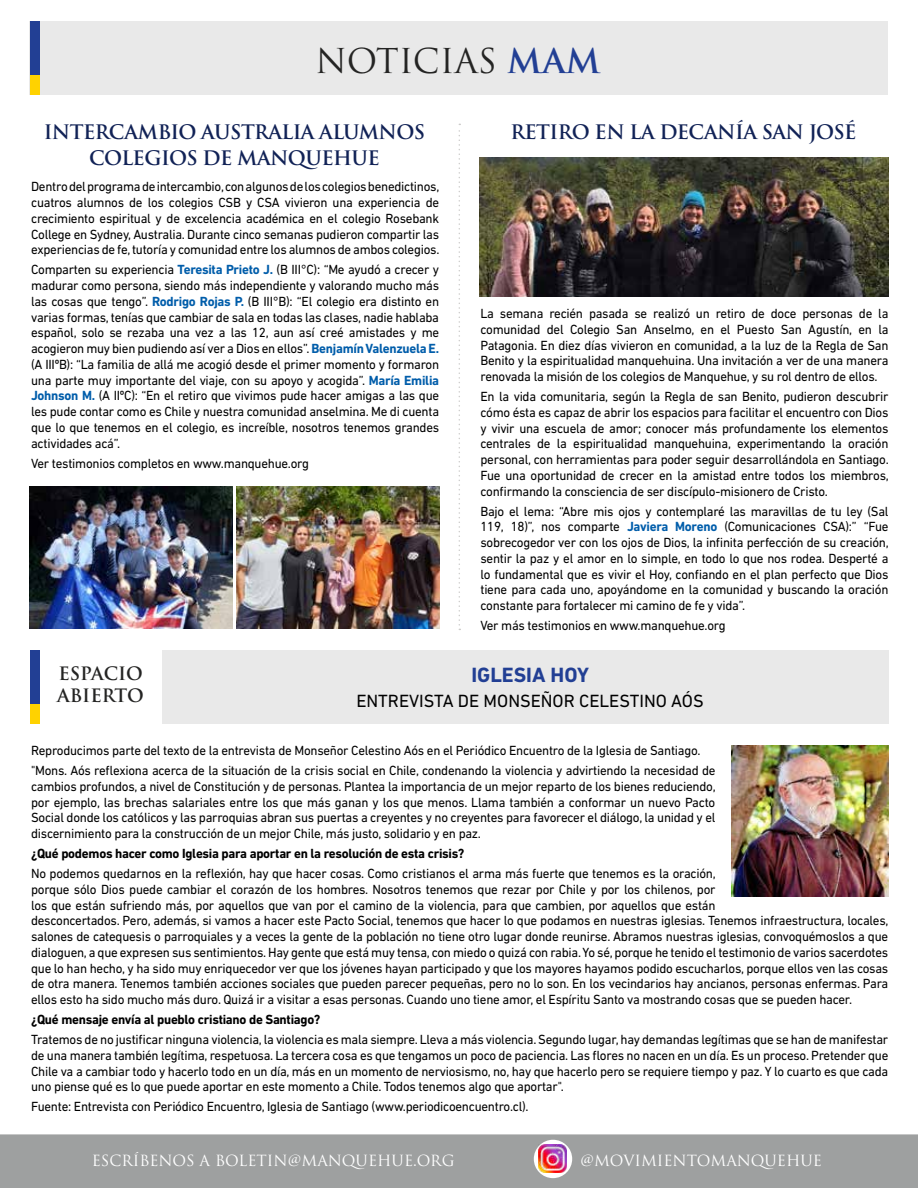
<style>
.page{position:relative;width:918px;height:1188px;background:#fff}
.page>*{position:absolute;margin:0;border:0;box-sizing:border-box;transform-origin:0 0}
.t1{font:33.3px "Trajan Pro";color:#242423}
.t2{font:700 21px "DIN Next LT Pro";color:#223f94}
.t3{font:700 19.5px/25.5px "Trajan Pro";letter-spacing:-.03em;color:#112256;text-align:center}
.t4{font:18px "DIN Next LT Pro";color:#000}
.t5{font:700 18px/22.5px "Trajan Pro";color:#242423}
.t6{font:15px "Trajan Pro";color:#fff}
.t7{font:13.5px/15.8px "DIN Next LT Pro";letter-spacing:-.02em;color:#000;text-align:justify}
.t8{font:700 13.5px "DIN Next LT Pro";letter-spacing:-.02em;color:#000}
.s1{font-weight:700;color:#223f94}
.s2{font-weight:700;color:#005daa}
</style>
<div class="page">
<div style="left:0;top:1135px;width:918px;height:53px;background:#9ea0a0"></div>
<div style="left:534px;top:1140px;width:38px;height:38px;background:#fff;border-radius:50%"></div>
<img style="left:539px;top:1144px;width:28px;height:29px">
<div style="left:30px;top:21px;width:858px;height:74px;background:#e9e9e9"></div>
<div style="left:30px;top:74px;width:9px;height:21px;background:#ffd200"></div>
<div style="left:30px;top:21px;width:9px;height:53px;background:#223f94"></div>
<div style="left:162px;top:650px;width:726px;height:74px;background:#e9e9e9"></div>
<div style="left:30px;top:703px;width:9px;height:21px;background:#ffd200"></div>
<div style="left:30px;top:650px;width:9px;height:53px;background:#223f94"></div>
<svg style="left:459px;top:124px;width:1px;height:506px"></svg>
<img style="left:731px;top:745px;width:157px;height:151px">
<img style="left:30px;top:486px;width:203px;height:142px">
<img style="left:237px;top:486px;width:202px;height:142px">
<img style="left:479px;top:158px;width:409px;height:139px">
<h1 class="t1" style="left:315px;top:40px;width:287px">NOTICIAS <span class="s1">MAM</span></h1>
<h3 class="t3" style="left:44px;top:120px;width:383px">INTERCAMBIO AUSTRALIA ALUMNOS<br>COLEGIOS DE MANQUEHUE</h3>
<h3 class="t3" style="left:510px;top:120px;width:348px">RETIRO EN LA DECANÍA SAN JOSÉ</h3>
<p class="t7" style="left:31px;top:179px;width:410px">Dentro del programa de intercambio, con algunos de los colegios benedictinos, cuatros alumnos de los colegios CSB y CSA vivieron una experiencia de crecimiento espiritual y de excelencia académica en el colegio Rosebank College en Sydney, Australia. Durante cinco semanas pudieron compartir las experiencias de fe, tutoría y comunidad entre los alumnos de ambos colegios.</p>
<p class="t7" style="left:31px;top:262px;width:410px">Comparten su experiencia <span class="s2">Teresita Prieto J.</span> (B III°C): “Me ayudó a crecer y madurar como persona, siendo más independiente y valorando mucho más las cosas que tengo”. <span class="s2">Rodrigo Rojas P.</span> (B III°B): “El colegio era distinto en varias formas, tenías que cambiar de sala en todas las clases, nadie hablaba español, solo se rezaba una vez a las 12, aun así creé amistades y me acogieron muy bien pudiendo así ver a Dios en ellos”. <span class="s2">Benjamín Valenzuela E. </span>(A IIIºB): “La familia de allá me acogió desde el primer momento y formaron una parte muy importante del viaje, con su apoyo y acogida”. <span class="s2">María Emilia Johnson M.</span> (A IIºC): “En el retiro que vivimos pude hacer amigas a las que les pude contar como es Chile y nuestra comunidad anselmina. Me di cuenta que lo que tenemos en el colegio, es increíble, nosotros tenemos grandes actividades acá”.</p>
<p class="t7" style="left:31px;top:455px;width:279px">Ver testimonios completos en www.manquehue.org</p>
<p class="t7" style="left:480px;top:305px;width:410px">La semana recién pasada se realizó un retiro de doce personas de la comunidad del Colegio San Anselmo, en el Puesto San Agustín, en la Patagonia. En diez días vivieron en comunidad, a la luz de la Regla de San Benito y la espiritualidad manquehuina. Una invitación a ver de una manera renovada la misión de los colegios de Manquehue, y su rol dentro de ellos.</p>
<p class="t7" style="left:480px;top:389px;width:410px">En la vida comunitaria, según la Regla de san Benito, pudieron descubrir cómo ésta es capaz de abrir los espacios para facilitar el encuentro con Dios y vivir una escuela de amor; conocer más profundamente los elementos centrales de la espiritualidad manquehuina, experimentando la oración personal, con herramientas para poder seguir desarrollándola en Santiago.<br>Fue una oportunidad de crecer en la amistad entre todos los miembros, confirmando la consciencia de ser discípulo-misionero de Cristo.</p>
<p class="t7" style="left:480px;top:503px;width:410px">Bajo el lema: “Abre mis ojos y contemplaré las maravillas de tu ley (Sal 119, 18)”, nos comparte <span class="s2">Javiera Moreno</span> (Comunicaciones CSA):” “Fue sobrecogedor ver con los ojos de Dios, la infinita perfección de su creación, sentir la paz y el amor en lo simple, en todo lo que nos rodea. Desperté a lo fundamental que es vivir el Hoy, confiando en el plan perfecto que Dios tiene para cada uno, apoyándome en la comunidad y buscando la oración constante para fortalecer mi camino de fe y vida”.</p>
<p class="t7" style="left:480px;top:618px;width:247px">Ver más testimonios en www.manquehue.org</p>
<h3 class="t5" style="left:57px;top:662px;width:88px">ESPACIO<br>ABIERTO</h3>
<h2 class="t2" style="left:471px;top:663px;width:119px">IGLESIA HOY</h2>
<h3 class="t4" style="left:356px;top:691px;width:349px">ENTREVISTA DE MONSEÑOR CELESTINO AÓS</h3>
<p class="t7" style="left:31px;top:740px;width:686px;line-height:20px">Reproducimos parte del texto de la entrevista de Monseñor Celestino Aós en el Periódico Encuentro de la Iglesia de Santiago. "Mons. Aós reflexiona acerca de la situación de la crisis social en Chile, condenando la violencia y advirtiendo la necesidad de</p>
<p class="t7" style="left:31px;top:778px;width:686px">cambios profundos, a nivel de Constitución y de personas. Plantea la importancia de un mejor reparto de los bienes reduciendo, por ejemplo, las brechas salariales entre los que más ganan y los que menos. Llama también a conformar un nuevo Pacto Social donde los católicos y las parroquias abran sus puertas a creyentes y no creyentes para favorecer el diálogo, la unidad y el discernimiento para la construcción de un mejor Chile, más justo, solidario y en paz.</p>
<p class="t8" style="left:31px;top:846px;width:435px">¿Qué podemos hacer como Iglesia para aportar en la resolución de esta crisis?</p>
<p class="t7" style="left:31px;top:866px;width:859px;text-align:left">No podemos quedarnos en la reflexión, hay que hacer cosas. Como cristianos el arma más fuerte que tenemos es la oración,<br>porque sólo Dios puede cambiar el corazón de los hombres. Nosotros tenemos que rezar por Chile y por los chilenos, por<br>los que están sufriendo más, por aquellos que van por el camino de la violencia, para que cambien, por aquellos que están<br>desconcertados. Pero, además, si vamos a hacer este Pacto Social, tenemos que hacer lo que podamos en nuestras iglesias. Tenemos infraestructura, locales, salones de catequesis o parroquiales y a veces la gente de la población no tiene otro lugar donde reunirse. Abramos nuestras iglesias, convoquémoslos a que dialoguen, a que expresen sus sentimientos. Hay gente que está muy tensa, con miedo o quizá con rabia. Yo sé, porque he tenido el testimonio de varios sacerdotes que lo han hecho, y ha sido muy enriquecedor ver que los jóvenes hayan participado y que los mayores hayamos podido escucharlos, porque ellos ven las cosas de otra manera. Tenemos también acciones sociales que pueden parecer pequeñas, pero no lo son. En los vecindarios hay ancianos, personas enfermas. Para ellos esto ha sido mucho más duro. Quizá ir a visitar a esas personas. Cuando uno tiene amor, el Espíritu Santo va mostrando cosas que se pueden hacer.</p>
<p class="t8" style="left:31px;top:1012px;width:291px">¿Qué mensaje envía al pueblo cristiano de Santiago?</p>
<p class="t7" style="left:31px;top:1032px;width:859px">Tratemos de no justificar ninguna violencia, la violencia es mala siempre. Lleva a más violencia. Segundo lugar, hay demandas legítimas que se han de manifestar de una manera también legítima, respetuosa. La tercera cosa es que tengamos un poco de paciencia. Las flores no nacen en un día. Es un proceso. Pretender que Chile va a cambiar todo y hacerlo todo en un día, más en un momento de nerviosismo, no, hay que hacerlo pero se requiere tiempo y paz. Y lo cuarto es que cada uno piense qué es lo que puede aportar en este momento a Chile. Todos tenemos algo que aportar".</p>
<p class="t7" style="left:31px;top:1099px;width:499px">Fuente: Entrevista con Periódico Encuentro, Iglesia de Santiago (www.periodicoencuentro.cl).</p>
<p class="t6" style="left:92px;top:1151px;width:364px">ESCRÍBENOS A BOLETIN@MANQUEHUE.ORG</p>
<p class="t6" style="left:580px;top:1151px;width:243px">@MOVIMIENTOMANQUEHUE</p>
</div>
